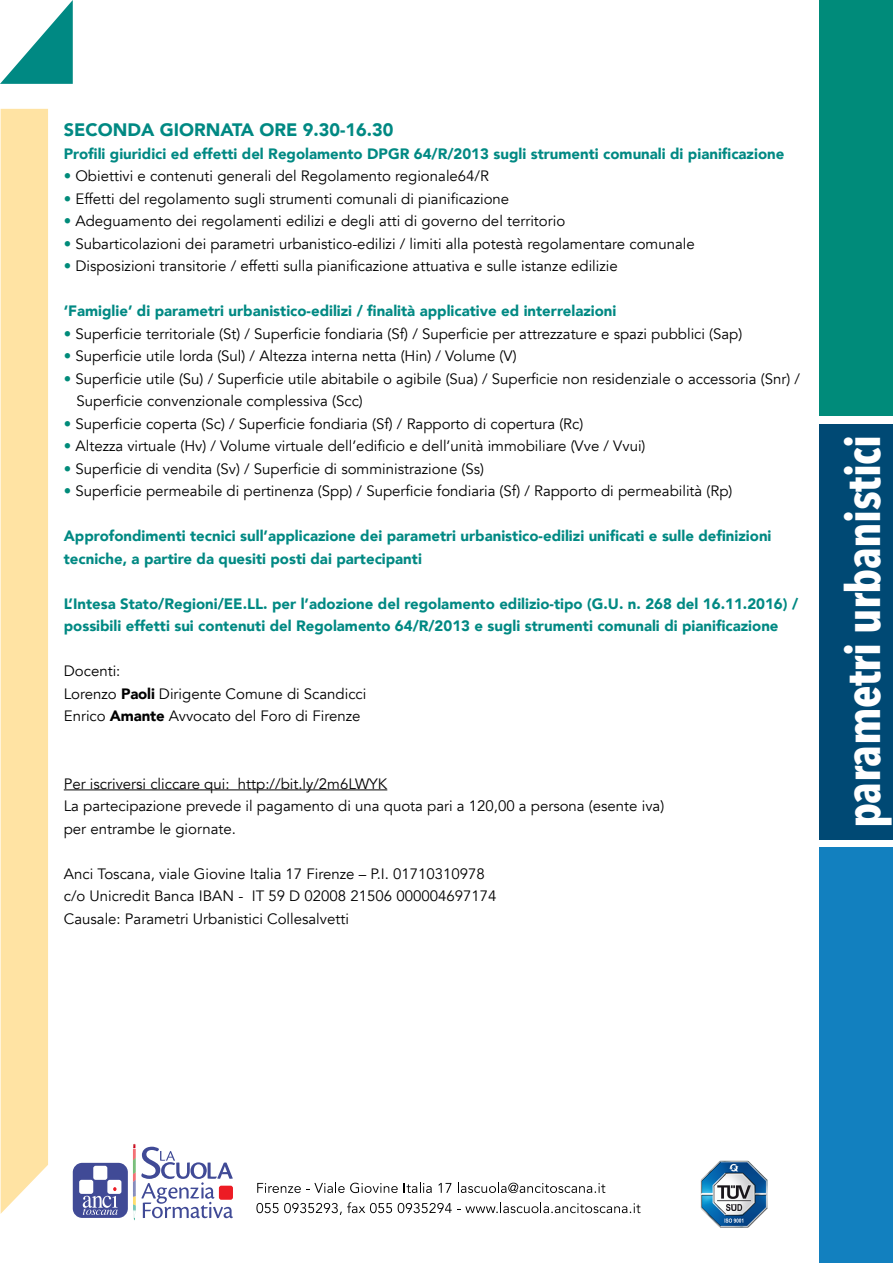
<style>
.page{position:relative;width:893px;height:1263px;background:#fff}
.page>*{position:absolute;margin:0;border:0;box-sizing:border-box;transform-origin:0 0}
.t1{font:700 47.25px "Avenir Next Condensed";letter-spacing:-.01em;color:#fff}
.t2{font:900 18px "Avenir";color:#008983}
.t3{font:15px/22.5px "Avenir";color:#000}
.t4{font:900 15px/22.5px "Avenir";color:#008983}
.s1{color:#008b7a}
.s2{font-weight:900}
</style>
<div class="page">
<div style="left:1px;top:109px;width:47px;height:1104px;background:#ffe3a3"></div>
<svg style="left:0;top:0;width:73px;height:84px"></svg>
<img style="left:701px;top:1161px;width:66px;height:66px">
<svg style="left:257px;top:1182px;width:141px;height:11px"></svg>
<svg style="left:404px;top:1182px;width:28px;height:11px"></svg>
<svg style="left:438px;top:1183px;width:13px;height:10px"></svg>
<svg style="left:458px;top:1182px;width:147px;height:11px"></svg>
<svg style="left:256px;top:1202px;width:136px;height:13px"></svg>
<svg style="left:398px;top:1202px;width:242px;height:11px"></svg>
<div style="left:73px;top:1163px;width:55px;height:55px;background:#404a96;border-radius:9px"></div>
<div style="left:93px;top:1166px;width:14px;height:14px;background:#fff;border-radius:2px"></div>
<div style="left:79px;top:1180px;width:14px;height:14px;background:#fff;border-radius:2px"></div>
<div style="left:107px;top:1180px;width:14px;height:14px;background:#fff;border-radius:2px"></div>
<svg style="left:83px;top:1187px;width:35px;height:28px"></svg>
<svg style="left:133px;top:1144px;width:100px;height:76px"></svg>
<hr style="left:64px;top:789px;width:323px;height:1px;background:#000">
<div style="left:820px;top:0;width:73px;height:416px;background:#008b7a"></div>
<div style="left:820px;top:424px;width:73px;height:415px;background:#004974"></div>
<div style="left:820px;top:847px;width:73px;height:416px;background:#1280bf"></div>
<p class="t2" style="left:64px;top:114px;width:331px">Seconda Giornata ore 9.30-16.30</p>
<p class="t4" style="left:64px;top:142px;width:722px">Profili giuridici ed effetti del Regolamento DPGR 64/R/2013 sugli strumenti comunali di pianificazione</p>
<p class="t3" style="left:64px;top:165px;width:427px"><span class="s1">•</span> Obiettivi e contenuti generali del Regolamento regionale64/R</p>
<p class="t3" style="left:64px;top:188px;width:447px"><span class="s1">•</span> Effetti del regolamento sugli strumenti comunali di pianificazione</p>
<p class="t3" style="left:64px;top:210px;width:503px"><span class="s1">•</span> Adeguamento dei regolamenti edilizi e degli atti di governo del territorio</p>
<p class="t3" style="left:64px;top:233px;width:632px"><span class="s1">•</span> Subarticolazioni dei parametri urbanistico-edilizi / limiti alla potestà regolamentare comunale</p>
<p class="t3" style="left:64px;top:255px;width:555px"><span class="s1">•</span> Disposizioni transitorie / effetti sulla pianificazione attuativa e sulle istanze edilizie</p>
<p class="t4" style="left:64px;top:299px;width:554px">‘Famiglie’ di parametri urbanistico-edilizi / finalità applicative ed interrelazioni</p>
<p class="t3" style="left:64px;top:323px;width:680px"><span class="s1">•</span> Superficie territoriale (St) / Superficie fondiaria (Sf) / Superficie per attrezzature e spazi pubblici (Sap)</p>
<p class="t3" style="left:64px;top:345px;width:454px"><span class="s1">•</span> Superficie utile lorda (Sul) / Altezza interna netta (Hin) / Volume (V)</p>
<p class="t3" style="left:77px;top:368px;width:725px;text-indent:-13px"><span class="s1">•</span> Superficie utile (Su) / Superficie utile abitabile o agibile (Sua) / Superficie non residenziale o accessoria (Snr) /<br>Superficie convenzionale complessiva (Scc)</p>
<p class="t3" style="left:64px;top:413px;width:521px"><span class="s1">•</span> Superficie coperta (Sc) / Superficie fondiaria (Sf) / Rapporto di copertura (Rc)</p>
<p class="t3" style="left:64px;top:435px;width:583px"><span class="s1">•</span> Altezza virtuale (Hv) / Volume virtuale dell’edificio e dell’unità immobiliare (Vve / Vvui)</p>
<p class="t3" style="left:64px;top:458px;width:422px"><span class="s1">•</span> Superficie di vendita (Sv) / Superficie di somministrazione (Ss)</p>
<p class="t3" style="left:64px;top:480px;width:670px"><span class="s1">•</span> Superficie permeabile di pertinenza (Spp) / Superficie fondiaria (Sf) / Rapporto di permeabilità (Rp)</p>
<p class="t4" style="left:64px;top:524px;width:709px">Approfondimenti tecnici sull’applicazione dei parametri urbanistico-edilizi unificati e sulle definizioni tecniche, a partire da quesiti posti dai partecipanti</p>
<p class="t4" style="left:64px;top:592px;width:736px">L’Intesa Stato/Regioni/EE.LL. per l’adozione del regolamento edilizio-tipo (G.U. n. 268 del 16.11.2016) / possibili effetti sui contenuti del Regolamento 64/R/2013 e sugli strumenti comunali di pianificazione</p>
<p class="t3" style="left:64px;top:660px;width:304px">Docenti:<br>Lorenzo <span class="s2">Paoli</span> Dirigente Comune di Scandicci<br>Enrico <span class="s2">Amante</span> Avvocato del Foro di Firenze</p>
<p class="t3" style="left:64px;top:773px;width:602px">Per iscriversi cliccare qui: http://bit.ly/2m6LWYK<br>La partecipazione prevede il pagamento di una quota pari a 120,00 a persona (esente iva) per entrambe le giornate.</p>
<p class="t3" style="left:64px;top:863px;width:434px">Anci Toscana, viale Giovine Italia 17 Firenze – P.I. 01710310978 c/o Unicredit Banca IBAN - IT 59 D 02008 21506 000004697174<br>Causale: Parametri Urbanistici Collesalvetti</p>
<h1 class="t1" style="left:834px;top:828px;width:395px;rotate:-90deg">parametri urbanistici</h1>
</div>
